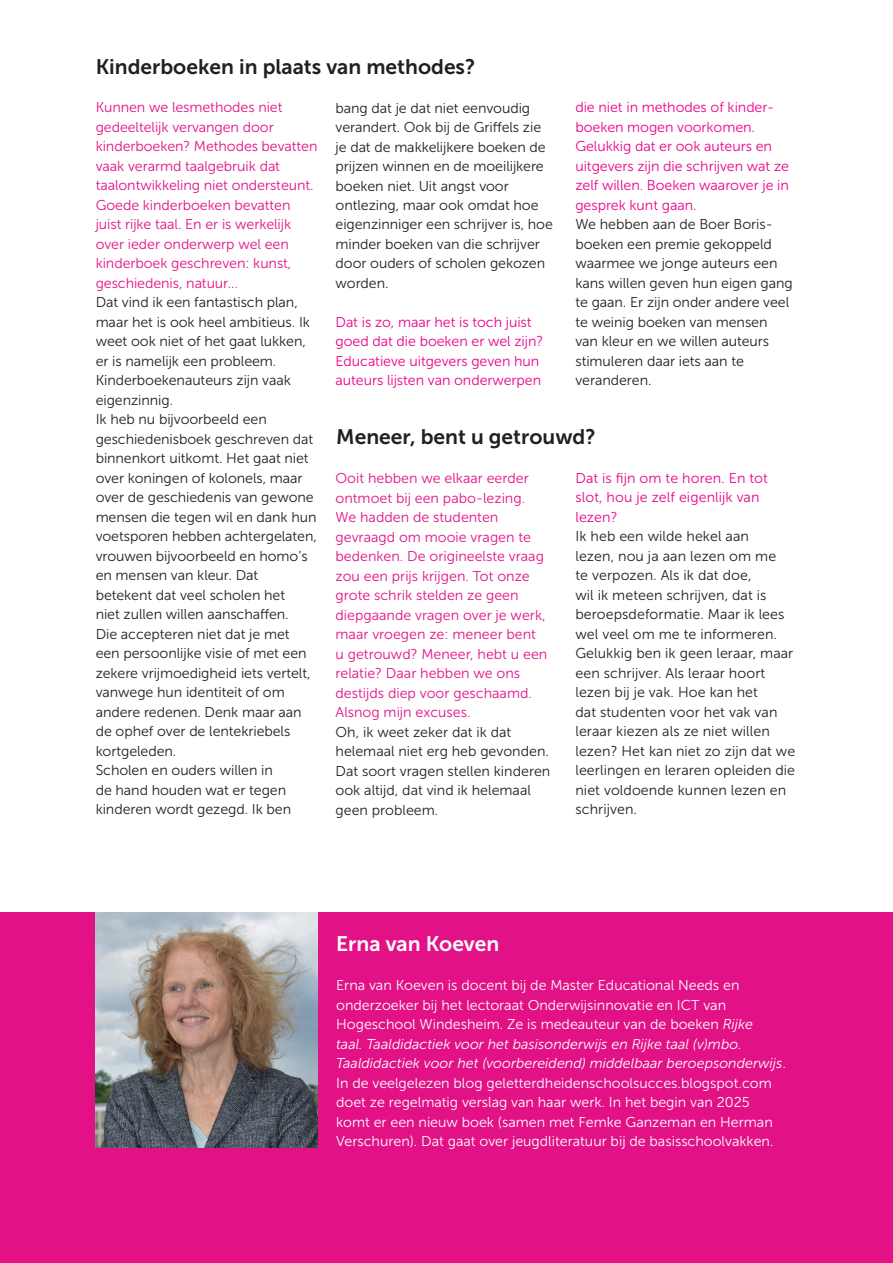
<style>
.page{position:relative;width:893px;height:1263px;background:#fff}
.page>*{position:absolute;margin:0;border:0;box-sizing:border-box;transform-origin:0 0}
.t1{font:21px "Museo Sans 700";color:#231f20}
.t2{font:21px "Museo Sans 700";color:#fff}
.t3{font:14.25px/19.5px "Museo Sans 300";letter-spacing:-.005em;color:#231f20}
.t4{font:14.25px/19.5px "Museo Sans 300";letter-spacing:-.005em;color:#e21286}
.t5{font:14.25px/19.5px "Museo Sans 300";color:#fff}
.t6{font:14.25px/19.5px "Museo Sans 300";letter-spacing:-.005em;color:#ed028c}
.s1{font-style:italic}
</style>
<div class="page">
<div style="left:0;top:912px;width:893px;height:351px;background:#e21286"></div>
<img style="left:96px;top:912px;width:222px;height:236px">
<h1 class="t1" style="left:96px;top:55px;width:381px">Kinderboeken in plaats van methodes?</h1>
<p class="t3" style="left:336px;top:98px;width:219px">bang dat je dat niet eenvoudig verandert. Ook bij de Griffels zie je dat de makkelijkere boeken de prijzen winnen en de moeilijkere boeken niet. Uit angst voor ontlezing, maar ook omdat hoe eigenzinniger een schrijver is, hoe minder boeken van die schrijver door ouders of scholen gekozen worden.</p>
<p class="t6" style="left:336px;top:312px;width:209px">Dat is zo, maar het is toch juist goed dat die boeken er wel zijn?<br>Educatieve uitgevers geven hun auteurs lijsten van onderwerpen</p>
<p class="t6" style="left:575px;top:98px;width:215px">die niet in methodes of kinder&shy;boeken mogen voorkomen.<br>Gelukkig dat er ook auteurs en uitgevers zijn die schrijven wat ze zelf willen. Boeken waarover je in gesprek kunt gaan.</p>
<p class="t3" style="left:575px;top:215px;width:219px">We hebben aan de Boer Boris&shy;boeken een premie gekoppeld waarmee we jonge auteurs een kans willen geven hun eigen gang te gaan. Er zijn onder andere veel te weinig boeken van mensen van kleur en we willen auteurs stimuleren daar iets aan te veranderen.</p>
<p class="t4" style="left:96px;top:98px;width:223px">Kunnen we lesmethodes niet gedeeltelijk vervangen door kinderboeken? Methodes bevatten vaak verarmd taalgebruik dat taalontwikkeling niet ondersteunt.<br>Goede kinderboeken bevatten juist rijke taal. En er is werkelijk over ieder onderwerp wel een kinderboek geschreven: kunst, geschiedenis, natuur...</p>
<p class="t3" style="left:96px;top:293px;width:223px">Dat vind ik een fantastisch plan, maar het is ook heel ambitieus. Ik weet ook niet of het gaat lukken, er is namelijk een probleem.<br>Kinderboekenauteurs zijn vaak eigenzinnig.<br>Ik heb nu bijvoorbeeld een geschiedenisboek geschreven dat binnenkort uitkomt. Het gaat niet over koningen of kolonels, maar over de geschiedenis van gewone mensen die tegen wil en dank hun voetsporen hebben achtergelaten, vrouwen bijvoorbeeld en homo’s en mensen van kleur. Dat betekent dat veel scholen het<br>niet zullen willen aanschaffen.<br>Die accepteren niet dat je met een persoonlijke visie of met een zekere vrijmoedigheid iets vertelt, vanwege hun identiteit of om andere redenen. Denk maar aan de ophef over de lentekriebels kortgeleden.<br>Scholen en ouders willen in<br>de hand houden wat er tegen kinderen wordt gezegd. Ik ben</p>
<h1 class="t1" style="left:336px;top:425px;width:261px">Meneer, bent u getrouwd?</h1>
<p class="t6" style="left:575px;top:468px;width:194px">Dat is fijn om te horen. En tot slot, hou je zelf eigenlijk van lezen?</p>
<p class="t3" style="left:575px;top:527px;width:221px">Ik heb een wilde hekel aan<br>lezen, nou ja aan lezen om me<br>te verpozen. Als ik dat doe,<br>wil ik meteen schrijven, dat is beroepsdeformatie. Maar ik lees wel veel om me te informeren.<br>Gelukkig ben ik geen leraar, maar een schrijver. Als leraar hoort lezen bij je vak. Hoe kan het<br>dat studenten voor het vak van leraar kiezen als ze niet willen lezen? Het kan niet zo zijn dat we leerlingen en leraren opleiden die niet voldoende kunnen lezen en schrijven.</p>
<p class="t4" style="left:336px;top:468px;width:213px">Ooit hebben we elkaar eerder ontmoet bij een pabo-lezing.<br>We hadden de studenten gevraagd om mooie vragen te bedenken. De origineelste vraag zou een prijs krijgen. Tot onze grote schrik stelden ze geen diepgaande vragen over je werk, maar vroegen ze: meneer bent u getrouwd? Meneer, hebt u een relatie? Daar hebben we ons destijds diep voor geschaamd.<br>Alsnog mijn excuses.</p>
<p class="t3" style="left:336px;top:722px;width:216px">Oh, ik weet zeker dat ik dat helemaal niet erg heb gevonden.<br>Dat soort vragen stellen kinderen ook altijd, dat vind ik helemaal geen probleem.</p>
<h1 class="t2" style="left:336px;top:932px;width:165px">Erna van Koeven</h1>
<p class="t5" style="left:336px;top:975px;width:451px">Erna van Koeven is docent bij de Master Educational Needs en onderzoeker bij het lectoraat Onderwijsinnovatie en ICT van Hogeschool Windesheim. Ze is medeauteur van de boeken <span class="s1">Rijke<br>taal. Taaldidactiek voor het basisonderwijs en Rijke taal (v)mbo.<br>Taaldidactiek voor het (voorbereidend) middelbaar beroepsonderwijs</span>.<br>In de veelgelezen blog geletterdheidenschoolsucces.blogspot.com doet ze regelmatig verslag van haar werk. In het begin van 2025 komt er een nieuw boek (samen met Femke Ganzeman en Herman Verschuren). Dat gaat over jeugdliteratuur bij de basisschoolvakken.</p>
</div>
